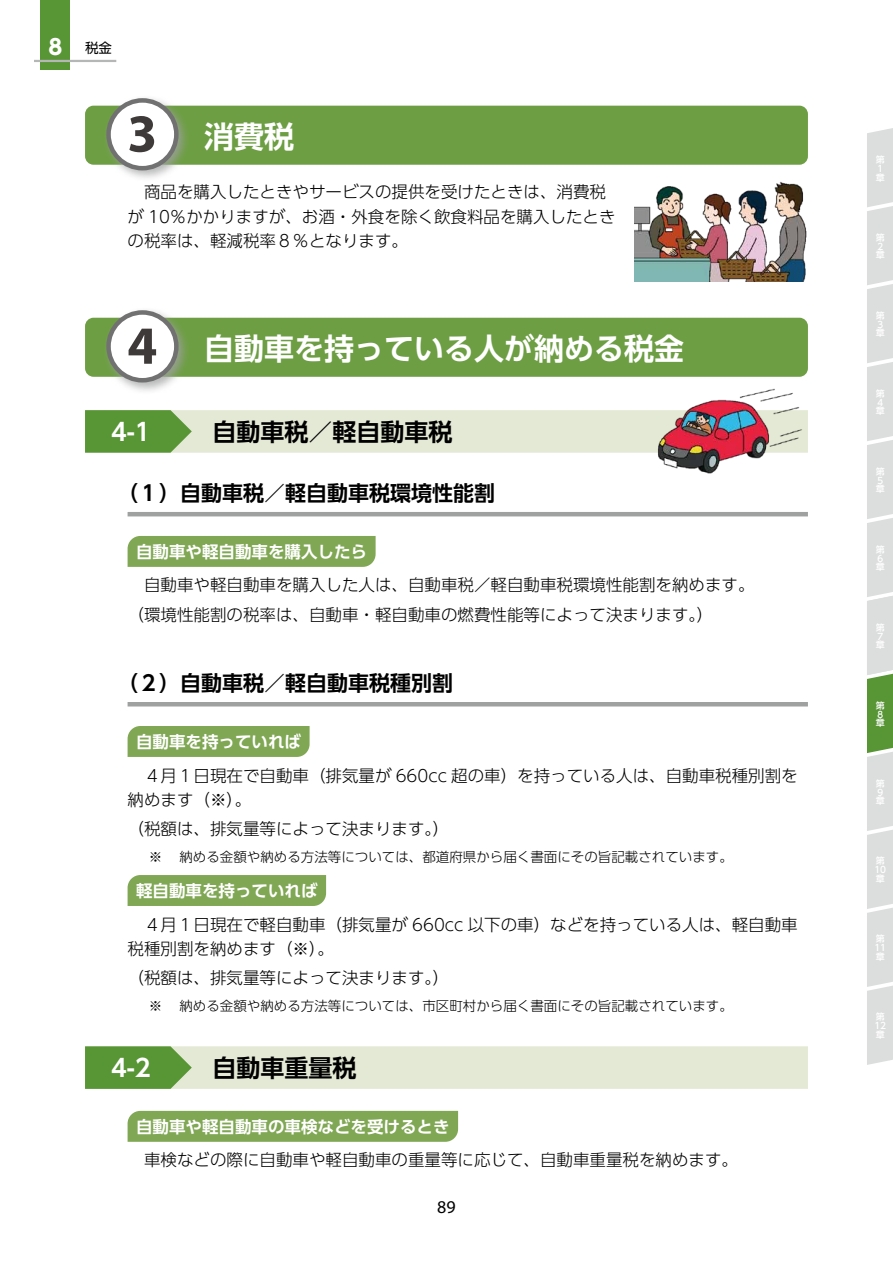
<style>
.page{position:relative;width:893px;height:1263px;background:#fff}
.page>*{position:absolute;margin:0;border:0;box-sizing:border-box;transform-origin:0 0}
.t1{font:700 54px "Myriad Pro";color:#3e3a39}
.t2{font:700 30px "UD Shin Go Pro De";color:#fff}
.t3{font:700 24px "UD Shin Go Pro De";color:#000}
.t4{font:700 24px "UD Shin Go Pro De";color:#fff}
.t5{font:700 21px "UD Shin Go Pro De";color:#000}
.t6{font:18px "Myriad Pro";color:#000}
.t7{font:300 16.5px/24.8px "UD Shin Go Pro";color:#000}
.t8{font:700 16.5px "UD Shin Go Pro De";color:#fff}
.t9{font:300 13.5px "UD Shin Go Pro";color:#000}
.t10{font:13.5px "UD Shin Go Pro";color:#000}
.t11{font:500 9px/8.7px "UD Shin Go NT Pr 6 N";color:#fff}
.s1{font-weight:700;font-size:21px;color:#fff}
</style>
<div class="page">
<div style="left:40px;top:0;width:30px;height:70px;background:#579535"></div>
<hr style="left:34px;top:60px;width:82px;height:2px;background:#b5b6b6">
<svg style="left:867px;top:128px;width:26px;height:937px;background:#d3d8d1"></svg>
<div style="left:85px;top:106px;width:723px;height:59px;background:#6d9e43;border-radius:9px"></div>
<div style="left:85px;top:318px;width:723px;height:59px;background:#6d9e43;border-radius:9px"></div>
<hr style="left:128px;top:512px;width:680px;height:4px;background:#9fa0a0">
<div style="left:128px;top:536px;width:248px;height:31px;background:#80a754"></div>
<hr style="left:128px;top:702px;width:680px;height:4px;background:#9fa0a0">
<div style="left:128px;top:726px;width:182px;height:31px;background:#80a754"></div>
<div style="left:128px;top:875px;width:198px;height:31px;background:#80a754"></div>
<div style="left:128px;top:1111px;width:330px;height:31px;background:#80a754"></div>
<svg style="left:85px;top:410px;width:548px;height:43px;background:#cadab9"></svg>
<svg style="left:85px;top:1046px;width:723px;height:43px;background:#d0dec0"></svg>
<div style="left:103px;top:95px;width:88px;height:88px;background:#9fa0a0;opacity:.75"></div>
<div style="left:109px;top:100px;width:67px;height:68px;background:#fff;border-radius:50%"></div>
<div style="left:106px;top:98px;width:73px;height:72px;border:4px solid #727171;border-radius:50%"></div>
<div style="left:103px;top:307px;width:88px;height:88px;background:#9fa0a0;opacity:.75"></div>
<div style="left:109px;top:312px;width:67px;height:68px;background:#fff;border-radius:50%"></div>
<div style="left:106px;top:310px;width:73px;height:72px;border:4px solid #727171;border-radius:50%"></div>
<img style="left:635px;top:181px;width:172px;height:100px">
<img style="left:633px;top:373px;width:175px;height:101px">
<p class="t10" style="left:48px;top:37px;width:65px"><span class="s1">8</span> 税金</p>
<h1 class="t1" style="left:127px;top:98px;width:31px">3</h1>
<h2 class="t2" style="left:204px;top:112px;width:91px">消費税</h2>
<p class="t7" style="left:128px;top:179px;width:489px;text-indent:16px">商品を購入したときやサービスの提供を受けたときは、消費税が 10％かかりますが、お酒・外食を除く飲食料品を購入したときの税率は、軽減税率８％となります。</p>
<h1 class="t1" style="left:127px;top:310px;width:31px">4</h1>
<h2 class="t2" style="left:204px;top:324px;width:481px">自動車を持っている人が納める税金</h2>
<h3 class="t4" style="left:111px;top:412px;width:41px">4-1</h3>
<h3 class="t3" style="left:213px;top:412px;width:241px">自動車税／軽自動車税</h3>
<p class="t5" style="left:117px;top:476px;width:380px">（１）自動車税／軽自動車税環境性能割</p>
<p class="t8" style="left:136px;top:538px;width:232px">自動車や軽自動車を購入したら</p>
<p class="t7" style="left:128px;top:570px;width:629px;line-height:29px;text-indent:16px">自動車や軽自動車を購入した人は、自動車税／軽自動車税環境性能割を納めます。（環境性能割の税率は、自動車・軽自動車の燃費性能等によって決まります。）</p>
<p class="t5" style="left:117px;top:666px;width:338px">（２）自動車税／軽自動車税種別割</p>
<p class="t8" style="left:136px;top:729px;width:166px">自動車を持っていれば</p>
<p class="t7" style="left:128px;top:762px;width:672px;text-indent:16px">４月１日現在で自動車（排気量が 660cc 超の車）を持っている人は、自動車税種別割を納めます（※）。</p>
<p class="t7" style="left:128px;top:816px;width:323px">（税額は、排気量等によって決まります。）</p>
<p class="t9" style="left:149px;top:846px;width:586px">※ 　納める金額や納める方法等については、都道府県から届く書面にその旨記載されています。</p>
<p class="t8" style="left:136px;top:878px;width:183px">軽自動車を持っていれば</p>
<p class="t7" style="left:128px;top:911px;width:672px;text-indent:16px">４月１日現在で軽自動車（排気量が 660cc 以下の車）などを持っている人は、軽自動車税種別割を納めます（※）。</p>
<p class="t7" style="left:128px;top:965px;width:323px">（税額は、排気量等によって決まります。）</p>
<p class="t9" style="left:149px;top:995px;width:586px">※ 　納める金額や納める方法等については、市区町村から届く書面にその旨記載されています。</p>
<h3 class="t4" style="left:111px;top:1048px;width:41px">4-2</h3>
<h3 class="t3" style="left:213px;top:1048px;width:145px">自動車重量税</h3>
<p class="t8" style="left:136px;top:1113px;width:315px">自動車や軽自動車の車検などを受けるとき</p>
<p class="t7" style="left:144px;top:1147px;width:596px">車検などの際に自動車や軽自動車の重量等に応じて、自動車重量税を納めます。</p>
<p class="t6" style="left:437px;top:1195px;width:20px">89</p>
<p class="t11" style="left:876px;top:155px;width:10px">第<br>１章</p>
<p class="t11" style="left:876px;top:233px;width:10px">第<br>２章</p>
<p class="t11" style="left:876px;top:311px;width:10px">第<br>３章</p>
<p class="t11" style="left:876px;top:389px;width:10px">第<br>４章</p>
<p class="t11" style="left:876px;top:467px;width:10px">第<br>５章</p>
<p class="t11" style="left:876px;top:545px;width:10px">第<br>６章</p>
<p class="t11" style="left:876px;top:623px;width:10px">第<br>７章</p>
<p class="t11" style="left:876px;top:701px;width:10px">第<br>８章</p>
<p class="t11" style="left:876px;top:779px;width:10px">第<br>９章</p>
<p class="t11" style="left:874px;top:856px;width:13px">第<br>10章</p>
<p class="t11" style="left:874px;top:934px;width:13px">第<br>11章</p>
<p class="t11" style="left:874px;top:1012px;width:13px">第<br>12章</p>
</div>
